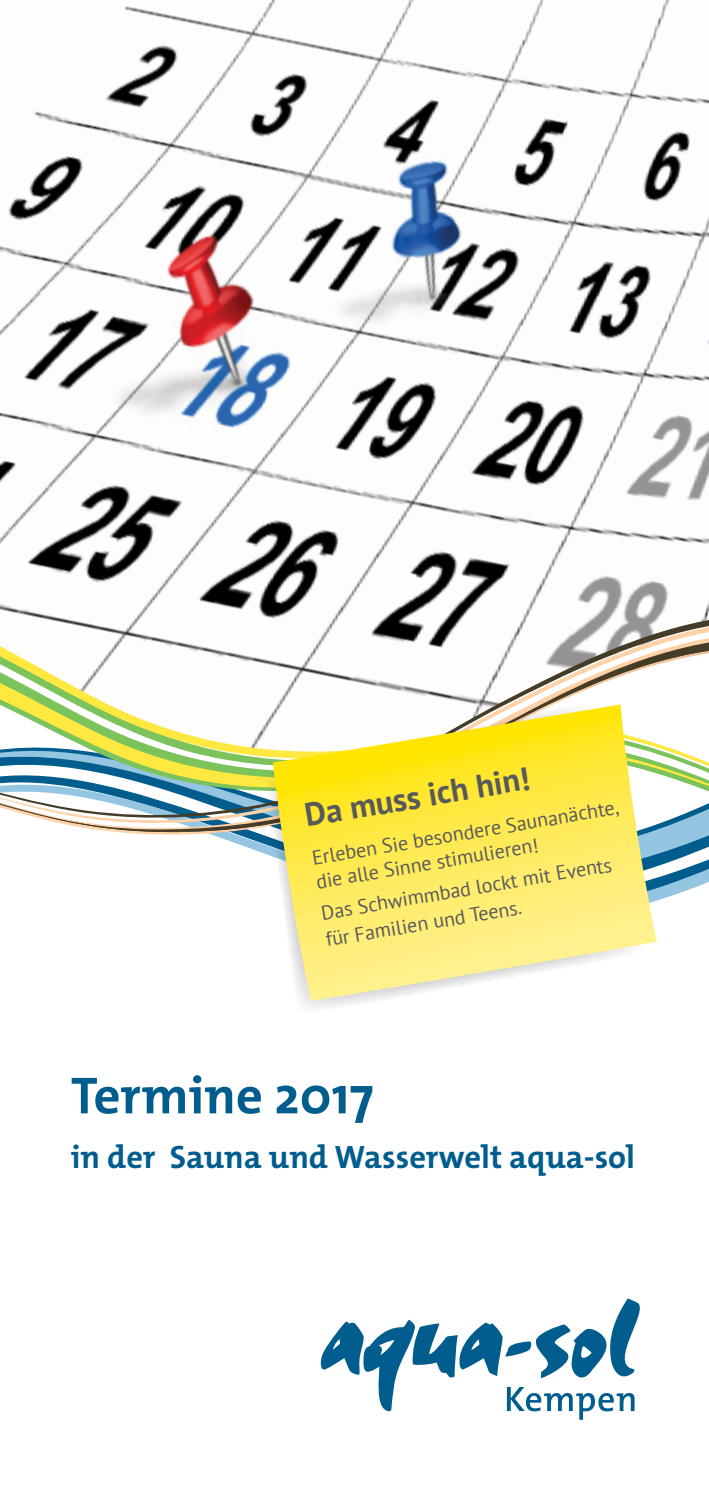
<style>
.page{position:relative;width:709px;height:1489px;background:#fff}
.page>*{position:absolute;margin:0;border:0;box-sizing:border-box;transform-origin:0 0}
.t1{font:700 52.5px "The Mix Os F";color:#005d8e}
.t2{font:700 32.5px "The Mix Os F";color:#005d8e}
.t3{font:700 32.5px "PT Sans";color:#58595b}
.t4{font:20px/23.8px "PT Sans";color:#58595b}
</style>
<div class="page">
<svg style="left:320px;top:1298px;width:320px;height:121px"></svg>
<img style="left:0;top:0;width:709px;height:576px">
<svg style="left:0;top:576px;width:709px;height:32px"></svg>
<svg style="left:0;top:608px;width:709px;height:293px"></svg>
<svg style="left:265px;top:700px;width:378px;height:308px"></svg>
<svg style="left:273px;top:704px;width:384px;height:296px"></svg>
<h2 class="t3" style="left:302px;top:793px;width:229px;rotate:-9deg">Da muss ich hin!</h2>
<p class="t4" style="left:310px;top:847px;width:312px;rotate:-10deg">Erleben Sie besondere Saunanächte, die alle Sinne stimulieren!</p>
<p class="t4" style="left:319px;top:900px;width:296px;line-height:26.5px;rotate:-10deg">Das Schwimmbad lockt mit Events für Familien und Teens.</p>
<h1 class="t1" style="left:71px;top:1061px;width:304px">Termine 2017</h1>
<h2 class="t2" style="left:71px;top:1136px;width:565px">in der Sauna und Wasserwelt aqua-sol</h2>
</div>
